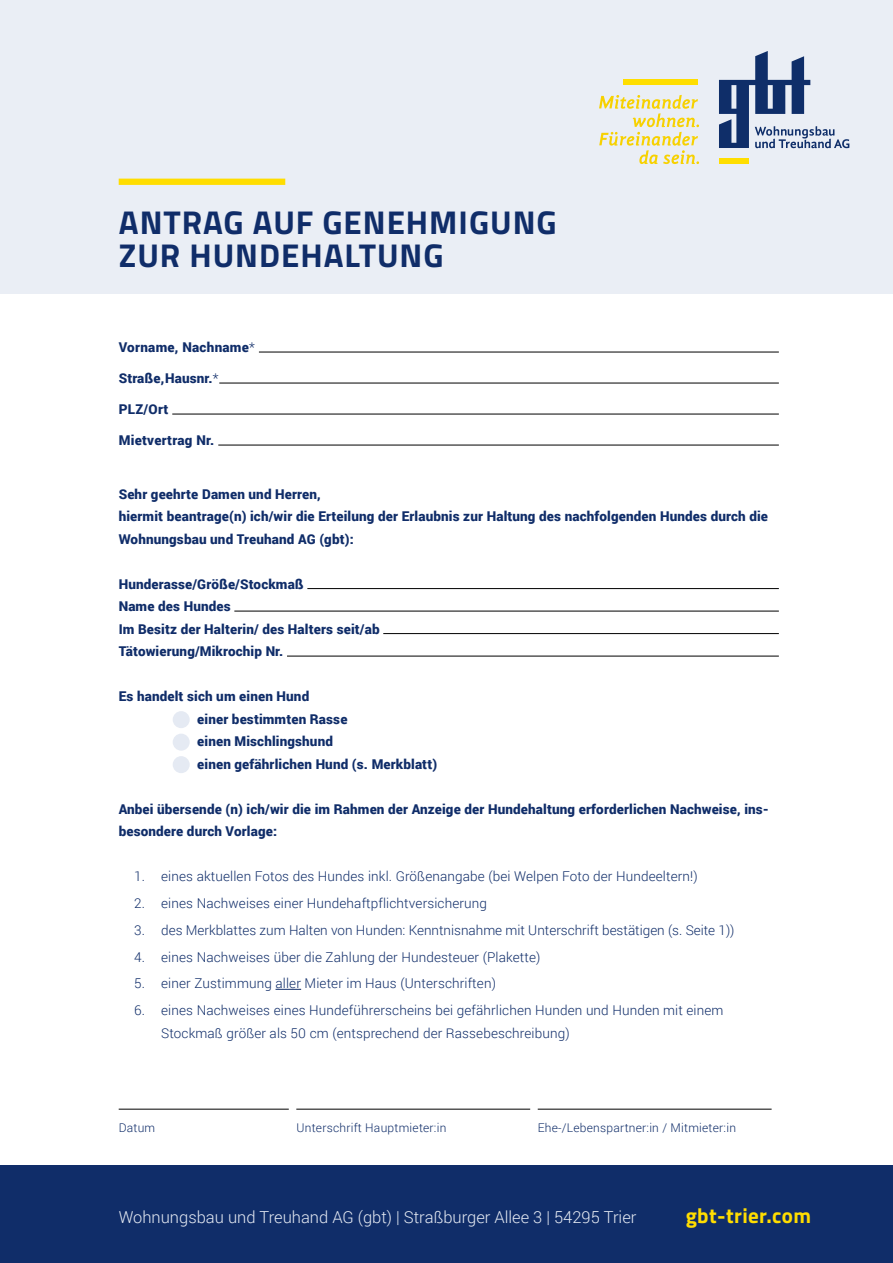
<style>
.page{position:relative;width:893px;height:1263px;background:#fff}
.page>*{position:absolute;margin:0;border:0;box-sizing:border-box;transform-origin:0 0}
.t1{font:700 33px/33px "Titillium";letter-spacing:.03em;color:#102d69}
.t2{font:700 21px "Titillium";letter-spacing:.02em;color:#fd0}
.t3{font:300 16.5px "Roboto";color:#e5eaf3}
.t4{font:900 13.5px/22.5px "Roboto";letter-spacing:.01em;color:#102d69}
.t5{font:300 13.5px/22.5px "Roboto";letter-spacing:.01em;color:#102d69}
.t6{font:300 12px "Roboto";letter-spacing:.02em;color:#102d69}
.s1{font-weight:300}
</style>
<div class="page">
<div style="left:0;top:1165px;width:893px;height:98px;background:#102d69"></div>
<div style="left:0;top:0;width:893px;height:293px;background:#eaeef5"></div>
<div style="left:119px;top:179px;width:166px;height:6px;background:#fd0"></div>
<div style="left:719px;top:159px;width:30px;height:5px;background:#ffde00"></div>
<svg style="left:719px;top:51px;width:130px;height:97px"></svg>
<svg style="left:599px;top:95px;width:100px;height:69px"></svg>
<div style="left:623px;top:80px;width:75px;height:5px;background:#ffde00"></div>
<svg style="left:276px;top:989px;width:25px;height:1px"></svg>
<hr style="left:259px;top:352px;width:520px;height:1px;background:#000">
<hr style="left:219px;top:383px;width:560px;height:1px;background:#000">
<hr style="left:172px;top:414px;width:607px;height:1px;background:#000">
<hr style="left:218px;top:445px;width:561px;height:1px;background:#000">
<hr style="left:307px;top:588px;width:472px;height:1px;background:#000">
<hr style="left:234px;top:611px;width:545px;height:1px;background:#000">
<hr style="left:383px;top:633px;width:396px;height:1px;background:#000">
<hr style="left:287px;top:656px;width:492px;height:1px;background:#000">
<div style="left:173px;top:711px;width:17px;height:17px;background:#e5eaf3;border-radius:50%"></div>
<div style="left:173px;top:734px;width:17px;height:17px;background:#e5eaf3;border-radius:50%"></div>
<div style="left:173px;top:756px;width:17px;height:17px;background:#e5eaf3;border-radius:50%"></div>
<hr style="left:119px;top:1109px;width:170px;height:1px;background:#000">
<hr style="left:296px;top:1109px;width:234px;height:1px;background:#000">
<hr style="left:538px;top:1109px;width:234px;height:1px;background:#000">
<h1 class="t1" style="left:119px;top:205px;width:439px">ANTRAG AUF GENEHMIGUNG<br>ZUR HUNDEHALTUNG</h1>
<p class="t4" style="left:119px;top:336px;width:138px">Vorname, Nachname<span class="s1">*</span></p>
<p class="t4" style="left:119px;top:367px;width:101px">Straße, Hausnr.<span class="s1">*</span></p>
<p class="t4" style="left:119px;top:398px;width:51px">PLZ/Ort</p>
<p class="t4" style="left:119px;top:429px;width:97px">Mietvertrag Nr.</p>
<p class="t4" style="left:119px;top:482px;width:651px">Sehr geehrte Damen und Herren,<br>hiermit beantrage(n) ich/wir die Erteilung der Erlaubnis zur Haltung des nachfolgenden Hundes durch die<br>Wohnungsbau und Treuhand AG (gbt):</p>
<p class="t4" style="left:119px;top:572px;width:262px">Hunderasse/Größe/Stockmaß<br>Name des Hundes<br>Im Besitz der Halterin/ des Halters seit/ab<br>Tätowierung/Mikrochip Nr.</p>
<p class="t4" style="left:197px;top:685px;width:241px;text-indent:-79px">Es handelt sich um einen Hund<br>einer bestimmten Rasse<br>einen Mischlingshund<br>einen gefährlichen Hund (s. Merkblatt)</p>
<p class="t4" style="left:119px;top:797px;width:652px">Anbei übersende (n) ich/wir die im Rahmen der Anzeige der Hundehaltung erforderlichen Nachweise, ins&shy;besondere durch Vorlage:</p>
<p class="t5" style="left:134px;top:865px;width:565px">1. eines aktuellen Fotos des Hundes inkl. Größenangabe (bei Welpen Foto der Hundeeltern!)</p>
<p class="t5" style="left:134px;top:891px;width:354px">2. eines Nachweises einer Hundehaftpflichtversicherung</p>
<p class="t5" style="left:134px;top:918px;width:602px">3. des Merkblattes zum Halten von Hunden: Kenntnisnahme mit Unterschrift bestätigen (s. Seite 1))</p>
<p class="t5" style="left:134px;top:945px;width:408px">4. eines Nachweises über die Zahlung der Hundesteuer (Plakette)</p>
<p class="t5" style="left:134px;top:972px;width:363px">5. einer Zustimmung aller Mieter im Haus (Unterschriften)</p>
<p class="t5" style="left:161px;top:998px;width:564px;text-indent:-27px">6. eines Nachweises eines Hundeführerscheins bei gefährlichen Hunden und Hunden mit einem<br>Stockmaß größer als 50 cm (entsprechend der Rassebeschreibung)</p>
<p class="t6" style="left:296px;top:1119px;width:151px">Unterschrift Hauptmieter:in</p>
<p class="t6" style="left:538px;top:1119px;width:200px">Ehe-/Lebenspartner:in / Mitmieter:in</p>
<p class="t3" style="left:119px;top:1206px;width:519px">Wohnungsbau und Treuhand AG (gbt) | Straßburger Allee 3 | 54295 Trier</p>
<h2 class="t2" style="left:686px;top:1200px;width:127px">gbt-trier.com</h2>
</div>
